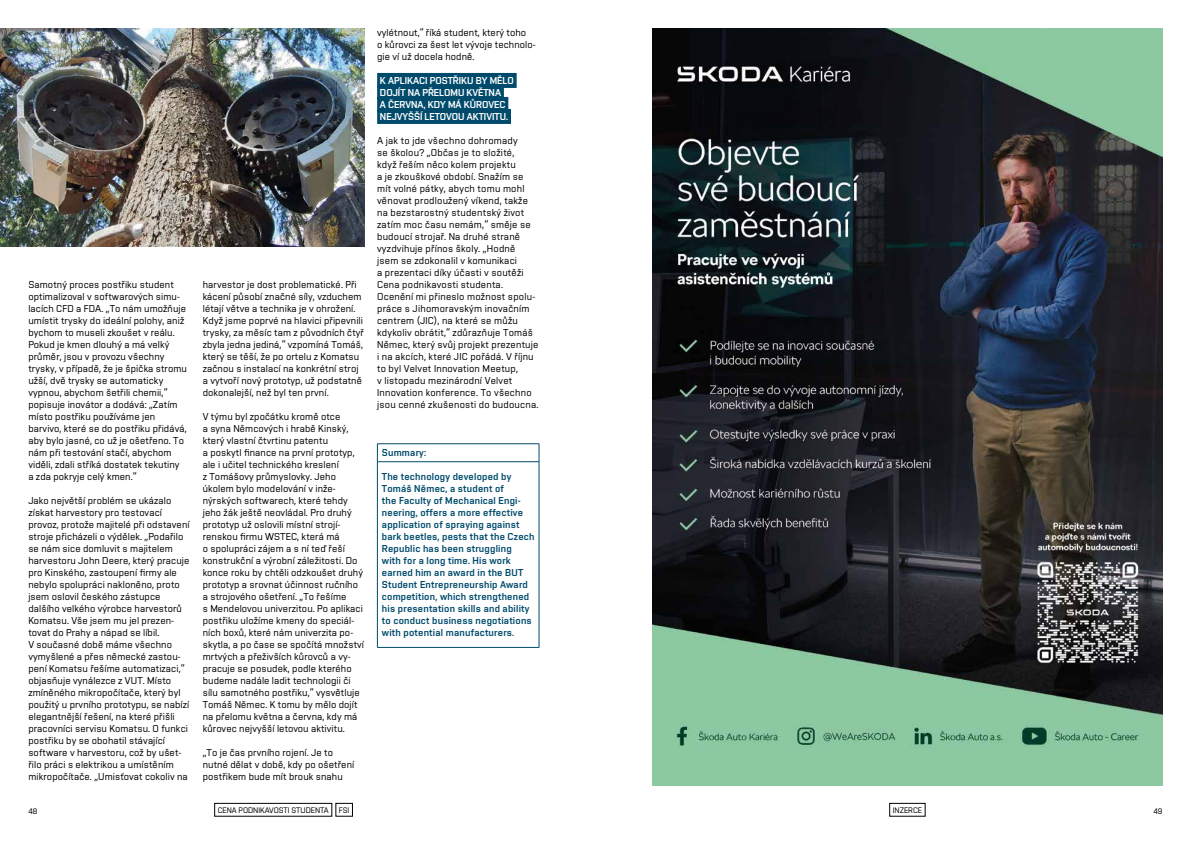
<style>
.page{position:relative;width:1191px;height:842px;background:#fff}
.page>*{position:absolute;margin:0;border:0;box-sizing:border-box;transform-origin:0 0}
.t1{font:10px/12px "Vafle Light VUT";letter-spacing:.01em;color:#000}
.t2{font:10px/12px "Vafle VUT";letter-spacing:.02em;color:#004b6c}
.t3{font:10px/12px "Vafle VUT";color:#fff}
.t4{font:8px "Vafle Light VUT";color:#000}
</style>
<div class="page">
<div style="left:377px;top:73px;width:139px;height:15px;background:#004b6c"></div>
<div style="left:377px;top:85px;width:127px;height:15px;background:#004b6c"></div>
<div style="left:377px;top:97px;width:131px;height:15px;background:#004b6c"></div>
<div style="left:377px;top:109px;width:134px;height:15px;background:#004b6c"></div>
<hr style="left:377px;top:462px;width:1px;height:185px;background:#004b6c">
<hr style="left:539px;top:462px;width:1px;height:185px;background:#004b6c">
<hr style="left:377px;top:647px;width:162px;height:1px;background:#004b6c">
<hr style="left:377px;top:443px;width:162px;height:1px;background:#004b6c">
<svg style="left:377px;top:444px;width:1px;height:17px"></svg>
<svg style="left:539px;top:444px;width:1px;height:17px"></svg>
<hr style="left:377px;top:461px;width:162px;height:1px;background:#004b6c">
<svg style="left:214px;top:803px;width:139px;height:14px"></svg>
<img style="left:0;top:28px;width:364px;height:219px">
<svg style="left:889px;top:803px;width:36px;height:14px"></svg>
<img style="left:652px;top:28px;width:510px;height:757px">
<p class="t1" style="left:28px;top:278px;width:160px">Samotný proces postřiku student optimalizoval v softwarových simu&shy;lacích CFD a FDA. „To nám umožňuje umístit trysky do ideální polohy, aniž bychom to museli zkoušet v reálu.<br>Pokud je kmen dlouhý a má velký průměr, jsou v provozu všechny trysky, v případě, že je špička stromu užší, dvě trysky se automaticky vypnou, abychom šetřili chemii,“ popisuje inovátor a dodává: „Zatím místo postřiku používáme jen barvivo, které se do postřiku přidává, aby bylo jasné, co už je ošetřeno. To nám při testování stačí, abychom viděli, zdali stříká dostatek tekutiny a zda pokryje celý kmen.“</p>
<p class="t1" style="left:28px;top:494px;width:163px">Jako největší problém se ukázalo získat harvestory pro testovací provoz, protože majitelé při odstavení stroje přicházeli o výdělek. „Podařilo se nám sice domluvit s majitelem harvestoru John Deere, který pracuje pro Kinského, zastoupení firmy ale nebylo spolupráci nakloněno, proto jsem oslovil českého zástupce dalšího velkého výrobce harvestorů Komatsu. Vše jsem mu jel prezen&shy;tovat do Prahy a nápad se líbil.<br>V současné době máme všechno vymyšlené a přes německé zastou&shy;pení Komatsu řešíme automatizaci,“ objasňuje vynálezce z VUT. Místo zmíněného mikropočítače, který byl použitý u prvního prototypu, se nabízí elegantnější řešení, na které přišli pracovníci servisu Komatsu. O funkci postřiku by se obohatil stávající software v harvestoru, což by ušet&shy;řilo práci s elektrikou a umístěním mikropočítače. „Umisťovat cokoliv na</p>
<p class="t1" style="left:203px;top:278px;width:163px">harvestor je dost problematické. Při kácení působí značné síly, vzduchem létají větve a technika je v ohrožení.<br>Když jsme poprvé na hlavici připevnili trysky, za měsíc tam z původních čtyř zbyla jedna jediná,“ vzpomíná Tomáš, který se těší, že po ortelu z Komatsu začnou s instalací na konkrétní stroj a vytvoří nový prototyp, už podstatně dokonalejší, než byl ten první.</p>
<p class="t1" style="left:203px;top:410px;width:163px">V týmu byl zpočátku kromě otce<br>a syna Němcových i hrabě Kinský, který vlastní čtvrtinu patentu<br>a poskytl finance na první prototyp, ale i učitel technického kreslení<br>z Tomášovy průmyslovky. Jeho úkolem bylo modelování v inže&shy;nýrských softwarech, které tehdy jeho žák ještě neovládal. Pro druhý prototyp už oslovili místní strojí&shy;renskou firmu WSTEC, která má<br>o spolupráci zájem a s ní teď řeší konstrukční a výrobní záležitosti. Do konce roku by chtěli odzkoušet druhý prototyp a srovnat účinnost ručního a strojového ošetření. „To řešíme<br>s Mendelovou univerzitou. Po aplikaci postřiku uložíme kmeny do speciál&shy;ních boxů, které nám univerzita po&shy;skytla, a po čase se spočítá množství mrtvých a přeživších kůrovců a vy&shy;pracuje se posudek, podle kterého budeme nadále ladit technologii či sílu samotného postřiku,“ vysvětluje Tomáš Němec. K tomu by mělo dojít na přelomu května a června, kdy má kůrovec nejvyšší letovou aktivitu.</p>
<p class="t1" style="left:203px;top:746px;width:153px">„To je čas prvního rojení. Je to nutné dělat v době, kdy po ošetření postřikem bude mít brouk snahu</p>
<p class="t1" style="left:377px;top:26px;width:160px">vylétnout,“ říká student, který toho<br>o kůrovci za šest let vývoje technolo&shy;gie ví už docela hodně.</p>
<p class="t3" style="left:380px;top:74px;width:135px">K APLIKACI POSTŘIKU BY MĚLO<br>DOJÍT NA PŘELOMU KVĚTNA<br>A ČERVNA, KDY MÁ KŮROVEC<br>NEJVYŠŠÍ LETOVOU AKTIVITU.</p>
<p class="t1" style="left:377px;top:134px;width:163px">A jak to jde všechno dohromady<br>se školou? „Občas je to složité,<br>když řeším něco kolem projektu<br>a je zkouškové období. Snažím se mít volné pátky, abych tomu mohl věnovat prodloužený víkend, takže na bezstarostný studentský život zatím moc času nemám,“ směje se budoucí strojař. Na druhé straně vyzdvihuje přínos školy. „Hodně jsem se zdokonalil v komunikaci<br>a prezentaci díky účasti v soutěži Cena podnikavosti studenta.<br>Ocenění mi přineslo možnost spolu&shy;práce s Jihomoravským inovačním centrem (JIC), na které se můžu kdykoliv obrátit,“ zdůrazňuje Tomáš Němec, který svůj projekt prezentuje i na akcích, které JIC pořádá. V říjnu to byl Velvet Innovation Meetup,<br>v listopadu mezinárodní Velvet Innovation konference. To všechno jsou cenné zkušenosti do budoucna.</p>
<p class="t2" style="left:382px;top:446px;width:46px">Summary:</p>
<p class="t2" style="left:382px;top:470px;width:154px">The technology developed by<br>Tomáš Němec, a student of<br>the Faculty of Mechanical Engi&shy;neering, offers a more effective application of spraying against bark beetles, pests that the Czech<br>Republic has been struggling<br>with for a long time. His work earned him an award in the BUT<br>Student Entrepreneurship Award competition, which strengthened his presentation skills and ability to conduct business negotiations with potential manufacturers.</p>
<p class="t4" style="left:218px;top:805px;width:112px">CENA PODNIKAVOSTI STUDENTA</p>
<p class="t4" style="left:339px;top:805px;width:12px">FSI</p>
<p class="t4" style="left:892px;top:805px;width:31px">INZERCE</p>
<p class="t4" style="left:28px;top:806px;width:11px">48</p>
<p class="t4" style="left:1153px;top:806px;width:11px">49</p>
</div>
